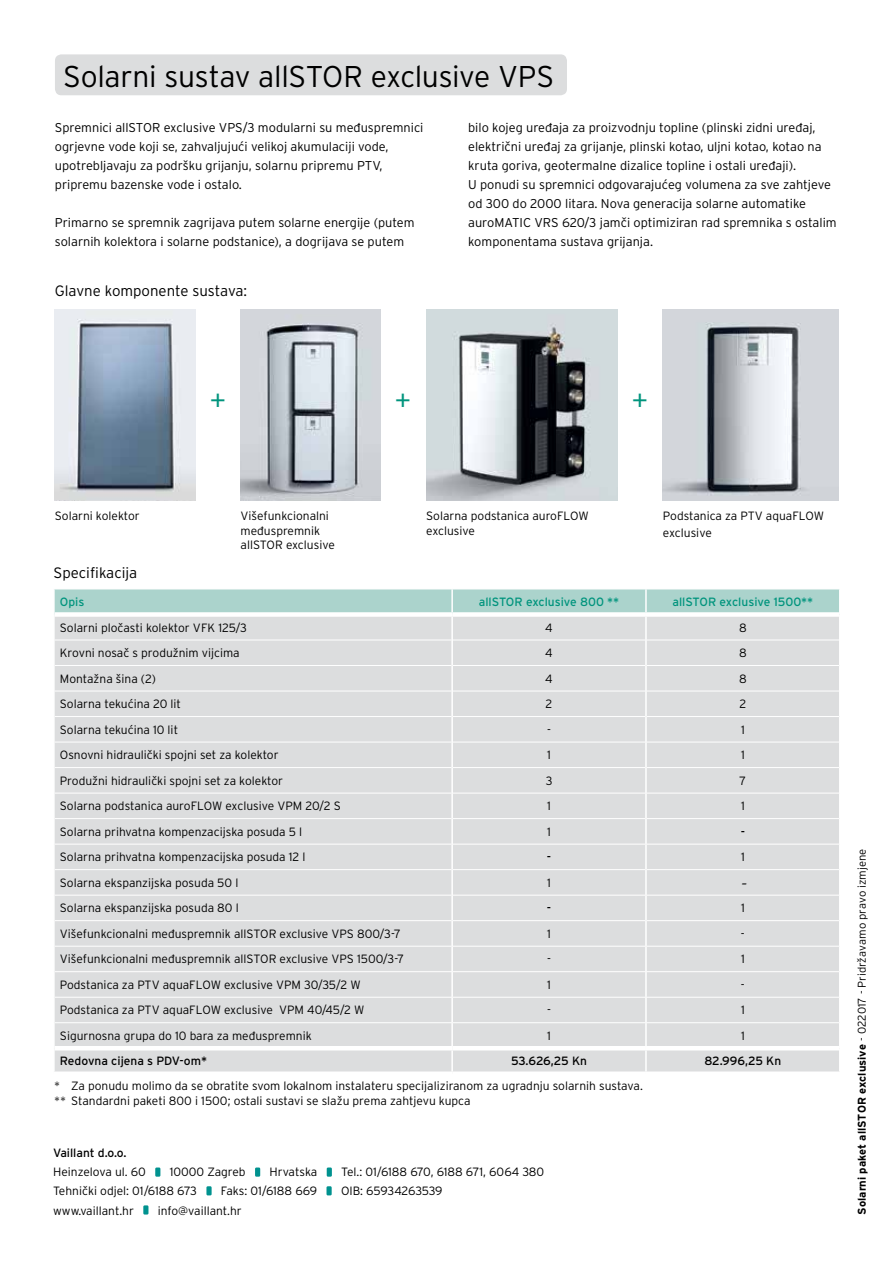
<style>
.page{position:relative;width:893px;height:1263px;background:#fff}
.page>*{position:absolute;margin:0;border:0;box-sizing:border-box;transform-origin:0 0}
.t1{font:300 30px "Interstate";letter-spacing:-.015em;color:#000}
.t2{font:300 28.2px "Interstate";color:#00947d}
.t3{font:18px "Minion Pro";color:#000}
.t4{font:300 15px "Interstate OT";color:#000}
.t5{font:300 12.75px/19.2px "Interstate OT";color:#000}
.t6{font:300 12px/14.4px "Interstate OT";color:#000}
.t7{font:12px "Interstate OT";color:#000}
.t8{font:12px "Interstate OT";color:#00947d}
.t9{font:300 11.25px "Interstate";color:#000}
.s1{font-weight:700}
</style>
<div class="page">
<img style="left:241px;top:309px;width:140px;height:191px">
<img style="left:426px;top:309px;width:192px;height:191px">
<img style="left:663px;top:309px;width:176px;height:191px">
<img style="left:55px;top:309px;width:140px;height:191px">
<div style="left:155px;top:1167px;width:5px;height:10px;background:#00928f"></div>
<div style="left:255px;top:1167px;width:5px;height:10px;background:#00928f"></div>
<div style="left:327px;top:1167px;width:5px;height:10px;background:#00928f"></div>
<div style="left:206px;top:1186px;width:6px;height:9px;background:#00928f"></div>
<div style="left:326px;top:1186px;width:6px;height:9px;background:#00928f"></div>
<div style="left:143px;top:1205px;width:5px;height:9px;background:#00928f"></div>
<div style="left:55px;top:54px;width:512px;height:41px;background:#dcddde;border-radius:6px"></div>
<svg style="left:54px;top:589px;width:786px;height:482px;background:#daddde"></svg>
<div style="left:55px;top:612px;width:397px;height:5px;background:#fff"></div>
<div style="left:452px;top:612px;width:194px;height:5px;background:#fff"></div>
<div style="left:646px;top:612px;width:193px;height:5px;background:#fff"></div>
<hr style="left:55px;top:1046px;width:397px;height:4px;background:#fff">
<hr style="left:452px;top:1046px;width:194px;height:4px;background:#fff">
<hr style="left:646px;top:1046px;width:193px;height:4px;background:#fff">
<hr style="left:55px;top:971px;width:397px;height:1px;background:#fff">
<hr style="left:452px;top:971px;width:194px;height:1px;background:#fff">
<hr style="left:646px;top:971px;width:193px;height:1px;background:#fff">
<hr style="left:55px;top:997px;width:397px;height:1px;background:#fff">
<hr style="left:452px;top:997px;width:194px;height:1px;background:#fff">
<hr style="left:646px;top:997px;width:193px;height:1px;background:#fff">
<hr style="left:55px;top:1022px;width:397px;height:1px;background:#fff">
<hr style="left:452px;top:1022px;width:194px;height:1px;background:#fff">
<hr style="left:646px;top:1022px;width:193px;height:1px;background:#fff">
<h1 class="t1" style="left:63px;top:59px;width:492px">Solarni sustav allSTOR exclusive VPS</h1>
<p class="t5" style="left:55px;top:117px;width:370px">Spremnici allSTOR exclusive VPS/3 modularni su međuspremnici ogrjevne vode koji se, zahvaljujući velikoj akumulaciji vode, upotrebljavaju za podršku grijanju, solarnu pripremu PTV, pripremu bazenske vode i ostalo.</p>
<p class="t5" style="left:55px;top:213px;width:361px">Primarno se spremnik zagrijava putem solarne energije (putem solarnih kolektora i solarne podstanice), a dogrijava se putem</p>
<p class="t4" style="left:55px;top:283px;width:194px">Glavne komponente sustava:</p>
<p class="t5" style="left:468px;top:117px;width:370px">bilo kojeg uređaja za proizvodnju topline (plinski zidni uređaj, električni uređaj za grijanje, plinski kotao, uljni kotao, kotao na kruta goriva, geotermalne dizalice topline i ostali uređaji).<br>U ponudi su spremnici odgovarajućeg volumena za sve zahtjeve od 300 do 2000 litara. Nova generacija solarne automatike auroMATIC VRS 620/3 jamči optimiziran rad spremnika s ostalim komponentama sustava grijanja.</p>
<h2 class="t2" style="left:210px;top:384px;width:18px">+</h2>
<h2 class="t2" style="left:395px;top:384px;width:18px">+</h2>
<h2 class="t2" style="left:632px;top:384px;width:18px">+</h2>
<p class="t6" style="left:55px;top:509px;width:86px">Solarni kolektor</p>
<p class="t6" style="left:241px;top:509px;width:96px">Višefunkcionalni međuspremnik allSTOR exclusive</p>
<p class="t6" style="left:426px;top:509px;width:164px">Solarna podstanica auroFLOW exclusive</p>
<p class="t6" style="left:663px;top:508px;width:163px;line-height:16.5px">Podstanica za PTV aquaFLOW exclusive</p>
<p class="t4" style="left:53px;top:564px;width:85px">Specifikacija</p>
<p class="t8" style="left:60px;top:595px;width:26px">Opis</p>
<p class="t8" style="left:479px;top:595px;width:142px">allSTOR exclusive 800 **</p>
<p class="t8" style="left:672px;top:595px;width:142px">allSTOR exclusive 1500**</p>
<p class="t6" style="left:60px;top:620px;width:189px">Solarni pločasti kolektor VFK 125/3</p>
<p class="t6" style="left:545px;top:620px;width:9px">4</p>
<p class="t6" style="left:739px;top:620px;width:9px">8</p>
<p class="t6" style="left:60px;top:646px;width:181px">Krovni nosač s produžnim vijcima</p>
<p class="t6" style="left:545px;top:646px;width:9px">4</p>
<p class="t6" style="left:739px;top:646px;width:9px">8</p>
<p class="t6" style="left:60px;top:671px;width:98px">Montažna šina (2)</p>
<p class="t6" style="left:545px;top:671px;width:9px">4</p>
<p class="t6" style="left:739px;top:671px;width:9px">8</p>
<p class="t6" style="left:60px;top:697px;width:123px">Solarna tekućina 20 lit</p>
<p class="t6" style="left:546px;top:697px;width:8px">2</p>
<p class="t6" style="left:739px;top:697px;width:8px">2</p>
<p class="t6" style="left:60px;top:722px;width:120px">Solarna tekućina 10 lit</p>
<p class="t6" style="left:547px;top:722px;width:5px">-</p>
<p class="t6" style="left:741px;top:722px;width:5px">1</p>
<p class="t6" style="left:60px;top:748px;width:220px">Osnovni hidraulički spojni set za kolektor</p>
<p class="t6" style="left:547px;top:748px;width:5px">1</p>
<p class="t6" style="left:741px;top:748px;width:5px">1</p>
<p class="t6" style="left:60px;top:773px;width:225px">Produžni hidraulički spojni set za kolektor</p>
<p class="t6" style="left:546px;top:773px;width:8px">3</p>
<p class="t6" style="left:739px;top:773px;width:8px">7</p>
<p class="t6" style="left:60px;top:799px;width:282px">Solarna podstanica auroFLOW exclusive VPM 20/2 S</p>
<p class="t6" style="left:547px;top:799px;width:5px">1</p>
<p class="t6" style="left:741px;top:799px;width:5px">1</p>
<p class="t6" style="left:60px;top:824px;width:244px">Solarna prihvatna kompenzacijska posuda 5 l</p>
<p class="t6" style="left:547px;top:824px;width:5px">1</p>
<p class="t7" style="left:741px;top:825px;width:6px">-</p>
<p class="t6" style="left:60px;top:850px;width:247px">Solarna prihvatna kompenzacijska posuda 12 l</p>
<p class="t7" style="left:547px;top:850px;width:6px">-</p>
<p class="t6" style="left:741px;top:850px;width:5px">1</p>
<p class="t6" style="left:60px;top:875px;width:180px">Solarna ekspanzijska posuda 50 l</p>
<p class="t6" style="left:547px;top:875px;width:5px">1</p>
<p class="t6" style="left:60px;top:901px;width:180px">Solarna ekspanzijska posuda 80 l</p>
<p class="t7" style="left:547px;top:901px;width:6px">-</p>
<p class="t6" style="left:741px;top:901px;width:5px">1</p>
<p class="t6" style="left:60px;top:926px;width:342px">Višefunkcionalni međuspremnik allSTOR exclusive VPS 800/3-7</p>
<p class="t6" style="left:547px;top:926px;width:5px">1</p>
<p class="t6" style="left:741px;top:926px;width:5px">-</p>
<p class="t6" style="left:60px;top:952px;width:346px">Višefunkcionalni međuspremnik allSTOR exclusive VPS 1500/3-7</p>
<p class="t6" style="left:547px;top:952px;width:5px">-</p>
<p class="t6" style="left:741px;top:952px;width:5px">1</p>
<p class="t6" style="left:60px;top:977px;width:302px">Podstanica za PTV aquaFLOW exclusive VPM 30/35/2 W</p>
<p class="t6" style="left:547px;top:977px;width:5px">1</p>
<p class="t6" style="left:741px;top:977px;width:5px">-</p>
<p class="t6" style="left:60px;top:1003px;width:306px">Podstanica za PTV aquaFLOW exclusive VPM 40/45/2 W</p>
<p class="t6" style="left:547px;top:1003px;width:5px">-</p>
<p class="t6" style="left:741px;top:1003px;width:5px">1</p>
<p class="t6" style="left:60px;top:1028px;width:253px">Sigurnosna grupa do 10 bara za međuspremnik</p>
<p class="t6" style="left:547px;top:1028px;width:5px">1</p>
<p class="t6" style="left:741px;top:1028px;width:5px">1</p>
<p class="t7" style="left:60px;top:1054px;width:149px">Redovna cijena s PDV-om*</p>
<p class="t7" style="left:511px;top:1054px;width:78px">53.626,25 Kn</p>
<p class="t7" style="left:704px;top:1054px;width:78px">82.996,25 Kn</p>
<h3 class="t3" style="left:741px;top:870px;width:8px">-</h3>
<p class="t6" style="left:54px;top:1079px;width:590px">* Za ponudu molimo da se obratite svom lokalnom instalateru specijaliziranom za ugradnju solarnih sustava. ** Standardni paketi 800 i 1500; ostali sustavi se slažu prema zahtjevu kupca</p>
<p class="t7" style="left:53px;top:1146px;width:75px">Vaillant d.o.o.</p>
<p class="t6" style="left:53px;top:1165px;width:94px">Heinzelova ul. 60</p>
<p class="t6" style="left:170px;top:1165px;width:77px">10000 Zagreb</p>
<p class="t6" style="left:270px;top:1165px;width:49px">Hrvatska</p>
<p class="t6" style="left:341px;top:1165px;width:205px">Tel.: 01/6188 670, 6188 671, 6064 380</p>
<p class="t6" style="left:53px;top:1184px;width:145px">Tehnički odjel: 01/6188 673</p>
<p class="t6" style="left:221px;top:1184px;width:98px">Faks: 01/6188 669</p>
<p class="t6" style="left:341px;top:1184px;width:103px">OIB: 65934263539</p>
<p class="t6" style="left:53px;top:1203px;width:82px">www.vaillant.hr</p>
<p class="t6" style="left:158px;top:1203px;width:86px">info@vaillant.hr</p>
<p class="t9" style="left:856px;top:1214px;width:367px;rotate:-90deg"><span class="s1">Solarni paket allSTOR exclusive</span> - 022017 - Pridržavamo pravo izmjene</p>
</div>
